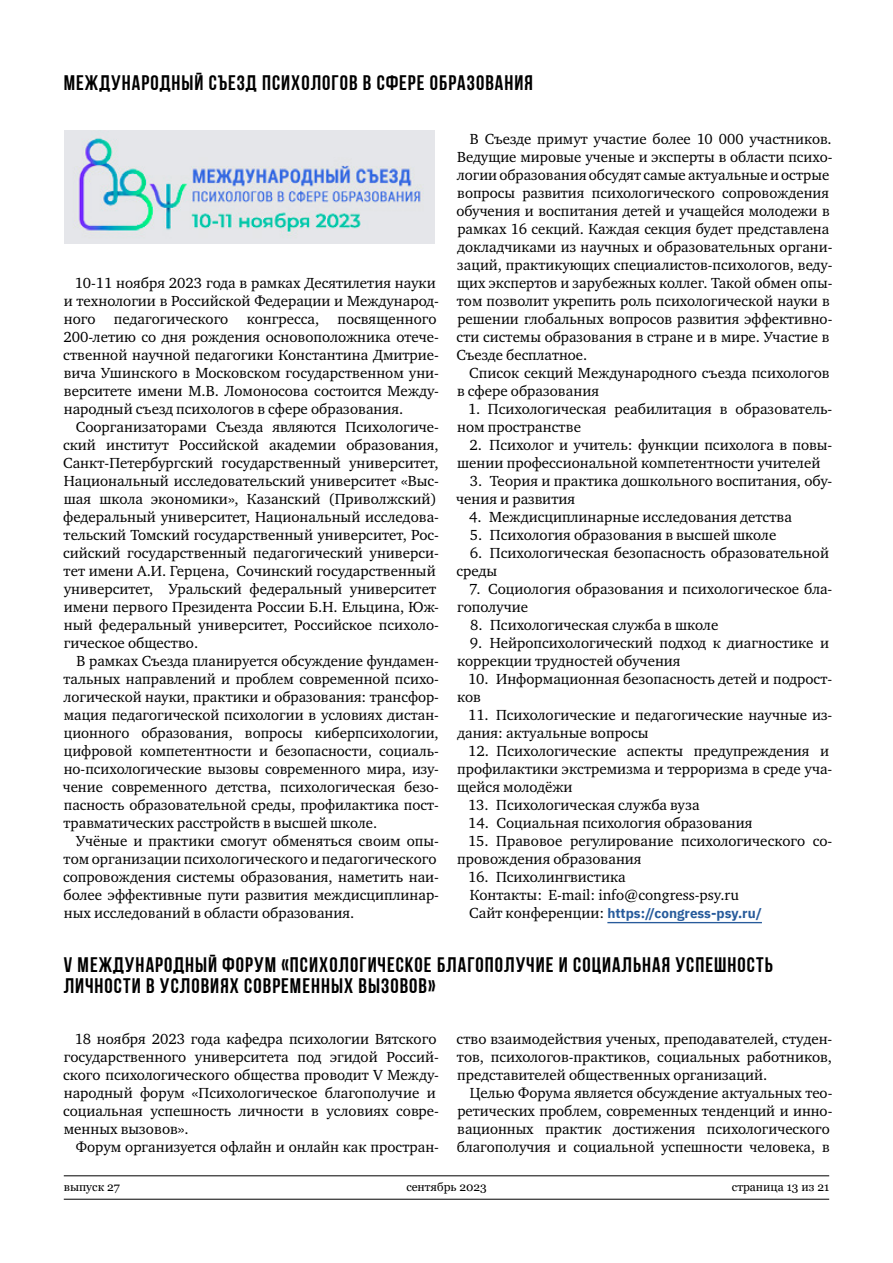
<style>
.page{position:relative;width:893px;height:1263px;background:#fff}
.page>*{position:absolute;margin:0;border:0;box-sizing:border-box;transform-origin:0 0}
.Заголовок_3{font:21px/21px "Bebas Neue Cyrillic";letter-spacing:.05em;color:#000}
.Text{font:15px/18px "Charter ITC";color:#000}
.Text-2{font:700 13.5px "IBM Plex Sans";color:#275b9b}
.t1{font:12px "Georgia";color:#000}
.s1{font-family:"Charter ITC";font-weight:400;font-size:15px;color:#000}
</style>
<div class="page">
<hr style="left:64px;top:1175px;width:765px;height:1px;background:#000">
<hr style="left:64px;top:1199px;width:765px;height:1px;background:#000">
<hr style="left:607px;top:922px;width:155px;height:1px;background:#275b9b">
<img style="left:64px;top:131px;width:371px;height:113px">
<p class="Заголовок_3" style="left:64px;top:72px;width:471px">МЕЖДУНАРОДНЫЙ СЪЕЗД ПСИХОЛОГОВ В СФЕРЕ ОБРАЗОВАНИЯ</p>
<p class="Text" style="left:63px;top:274px;width:377px;text-indent:12px">10-11 ноября 2023 года в рамках Десятилетия науки и технологии в Российской Федерации и Международ&shy;ного педагогического конгресса, посвященного 200-летию со дня рождения основоположника отече&shy;ственной научной педагогики Константина Дмитрие&shy;вича Ушинского в Московском государственном уни&shy;верситете имени М.В. Ломоносова состоится Между&shy;народный съезд психологов в сфере образования.</p>
<p class="Text" style="left:63px;top:418px;width:377px;text-indent:13px">Соорганизаторами Съезда являются Психологиче&shy;ский институт Российской академии образования, Санкт-Петербургский государственный университет, Национальный исследовательский университет «Выс&shy;шая школа экономики», Казанский (Приволжский) федеральный университет, Национальный исследова&shy;тельский Томский государственный университет, Рос&shy;сийский государственный педагогический универси&shy;тет имени А.И. Герцена, Сочинский государственный университет, Уральский федеральный университет имени первого Президента России Б.Н. Ельцина, Юж&shy;ный федеральный университет, Российское психоло&shy;гическое общество.</p>
<p class="Text" style="left:63px;top:652px;width:378px;text-align:justify;text-indent:14px">В рамках Съезда планируется обсуждение фундамен&shy;тальных направлений и проблем современной психо&shy;логической науки, практики и образования: трансфор&shy;мация педагогической психологии в условиях дистан&shy;ционного образования, вопросы киберпсихологии, цифровой компетентности и безопасности, социаль&shy;но-психологические вызовы современного мира, изу&shy;чение современного детства, психологическая безо&shy;пасность образовательной среды, профилактика пост&shy;травматических расстройств в высшей школе.</p>
<p class="Text" style="left:63px;top:832px;width:377px;text-indent:13px">Учёные и практики смогут обменяться своим опы&shy;том организации психологического и педагогического сопровождения системы образования, наметить наи&shy;более эффективные пути развития междисциплинар&shy;ных исследований в области образования.</p>
<p class="Text" style="left:456px;top:130px;width:377px;text-indent:13px">В Съезде примут участие более 10 000 участников.<br>Ведущие мировые ученые и эксперты в области психо&shy;логии образования обсудят самые актуальные и острые вопросы развития психологического сопровождения обучения и воспитания детей и учащейся молодежи в рамках 16 секций. Каждая секция будет представлена докладчиками из научных и образовательных органи&shy;заций, практикующих специалистов-психологов, веду&shy;щих экспертов и зарубежных коллег. Такой обмен опы&shy;том позволит укрепить роль психологической науки в решении глобальных вопросов развития эффективно&shy;сти системы образования в стране и в мире. Участие в Съезде бесплатное.</p>
<p class="Text" style="left:457px;top:364px;width:374px;text-indent:12px">Список секций Международного съезда психологов в сфере образования</p>
<p class="Text" style="left:457px;top:400px;width:377px;text-indent:11px">1. Психологическая реабилитация в образователь&shy;ном пространстве</p>
<p class="Text" style="left:457px;top:436px;width:377px;text-indent:12px">2. Психолог и учитель: функции психолога в повы&shy;шении профессиональной компетентности учителей</p>
<p class="Text" style="left:456px;top:472px;width:378px;text-indent:14px">3. Теория и практика дошкольного воспитания, обу&shy;чения и развития</p>
<p class="Text" style="left:469px;top:508px;width:324px">4. Междисциплинарные исследования детства</p>
<p class="Text" style="left:470px;top:526px;width:308px">5. Психология образования в высшей школе</p>
<p class="Text" style="left:456px;top:544px;width:374px;text-indent:13px">6. Психологическая безопасность образовательной среды</p>
<p class="Text" style="left:457px;top:580px;width:377px;text-indent:12px">7. Социология образования и психологическое бла&shy;гополучие</p>
<p class="Text" style="left:470px;top:616px;width:250px">8. Психологическая служба в школе</p>
<p class="Text" style="left:457px;top:634px;width:373px;text-indent:13px">9. Нейропсихологический подход к диагностике и коррекции трудностей обучения</p>
<p class="Text" style="left:457px;top:670px;width:377px;text-indent:11px">10. Информационная безопасность детей и подрост&shy;ков</p>
<p class="Text" style="left:457px;top:706px;width:377px;text-indent:11px">11. Психологические и педагогические научные из&shy;дания: актуальные вопросы</p>
<p class="Text" style="left:457px;top:742px;width:377px;text-indent:11px">12. Психологические аспекты предупреждения и профилактики экстремизма и терроризма в среде уча&shy;щейся молодёжи</p>
<p class="Text" style="left:468px;top:796px;width:233px">13. Психологическая служба вуза</p>
<p class="Text" style="left:468px;top:814px;width:286px">14. Социальная психология образования</p>
<p class="Text" style="left:457px;top:832px;width:377px;text-indent:11px">15. Правовое регулирование психологического со&shy;провождения образования</p>
<p class="Text" style="left:468px;top:868px;width:159px">16. Психолингвистика</p>
<p class="Text" style="left:470px;top:886px;width:271px">Контакты: E-mail: info@congress-psy.ru</p>
<p class="Text-2" style="left:469px;top:902px;width:294px"><span class="s1">Сайт конференции:</span> https://congress-psy.ru/</p>
<p class="Заголовок_3" style="left:64px;top:954px;width:710px">V МЕЖДУНАРОДНЫЙ ФОРУМ «ПСИХОЛОГИЧЕСКОЕ БЛАГОПОЛУЧИЕ И СОЦИАЛЬНАЯ УСПЕШНОСТЬ<br>ЛИЧНОСТИ В УСЛОВИЯХ СОВРЕМЕННЫХ ВЫЗОВОВ»</p>
<p class="Text" style="left:63px;top:1030px;width:377px;text-indent:12px">18 ноября 2023 года кафедра психологии Вятского государственного университета под эгидой Россий&shy;ского психологического общества проводит V Между&shy;народный форум «Психологическое благополучие и социальная успешность личности в условиях совре&shy;менных вызовов».</p>
<p class="Text" style="left:76px;top:1138px;width:365px">Форум организуется офлайн и онлайн как простран-</p>
<p class="Text" style="left:456px;top:1030px;width:377px;text-align:justify">ство взаимодействия ученых, преподавателей, студен&shy;тов, психологов-практиков, социальных работников, представителей общественных организаций.</p>
<p class="Text" style="left:457px;top:1084px;width:377px;text-indent:13px">Целью Форума является обсуждение актуальных тео&shy;ретических проблем, современных тенденций и инно&shy;вационных практик достижения психологического благополучия и социальной успешности человека, в</p>
<p class="t1" style="left:64px;top:1179px;width:58px">выпуск 27</p>
<p class="t1" style="left:406px;top:1179px;width:82px">сентябрь 2023</p>
<p class="t1" style="left:732px;top:1179px;width:99px">страница 13 из 21</p>
</div>
